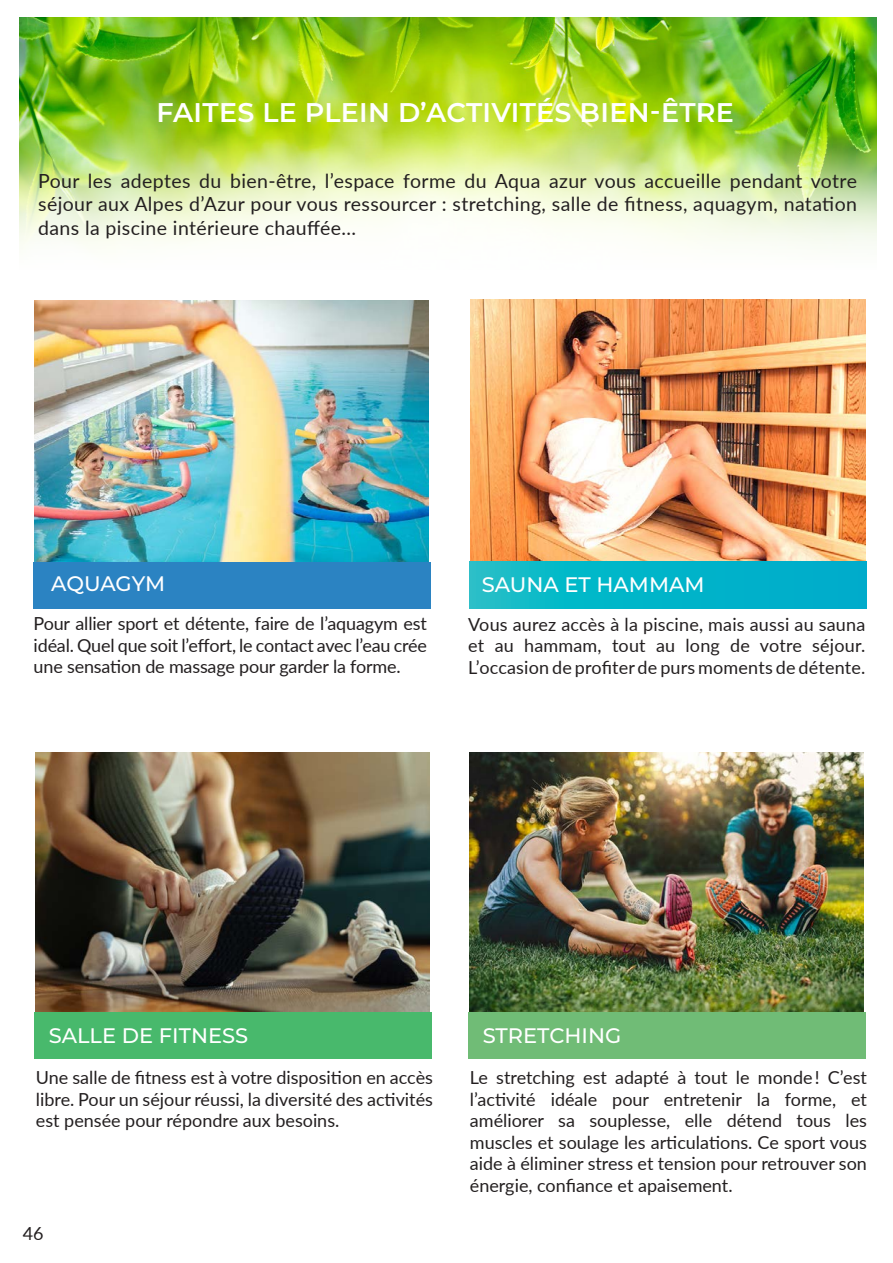
<style>
.page{position:relative;width:893px;height:1263px;background:#fff}
.page>*{position:absolute;margin:0;border:0;box-sizing:border-box;transform-origin:0 0}
.t1{font:600 27px "Montserrat";letter-spacing:.01em;color:#fff}
.t2{font:500 21px "Montserrat";color:#fff}
.t3{font:19.5px/23.4px "Lato";letter-spacing:.02em;color:#231f20;text-align:justify}
.t4{font:18px/21.6px "Lato";color:#231f20;text-align:justify}
</style>
<div class="page">
<img style="left:19px;top:18px;width:857px;height:86px">
<img style="left:19px;top:104px;width:858px;height:142px">
<img style="left:34px;top:300px;width:395px;height:262px">
<div style="left:33px;top:562px;width:397px;height:46px;background:#2b83c2"></div>
<img style="left:471px;top:299px;width:394px;height:263px">
<svg style="left:470px;top:562px;width:397px;height:46px;background:#05b4c9"></svg>
<img style="left:469px;top:753px;width:395px;height:259px">
<div style="left:468px;top:1012px;width:397px;height:46px;background:#70bc76"></div>
<img style="left:35px;top:753px;width:395px;height:259px">
<div style="left:34px;top:1012px;width:397px;height:46px;background:#48b96c"></div>
<p class="t1" style="left:156px;top:93px;width:579px">FAITES LE PLEIN D’ACTIVITÉS BIEN-ÊTRE</p>
<p class="t3" style="left:38px;top:168px;width:820px">Pour les adeptes du bien-être, l’espace forme du Aqua azur vous accueille pendant votre séjour aux Alpes d’Azur pour vous ressourcer : stretching, salle de fitness, aquagym, natation dans la piscine intérieure chauffée…</p>
<p class="t2" style="left:51px;top:568px;width:115px">AQUAGYM</p>
<p class="t4" style="left:34px;top:612px;width:395px">Pour allier sport et détente, faire de l’aquagym est idéal. Quel que soit l’effort, le contact avec l’eau crée une sensation de massage pour garder la forme.</p>
<p class="t2" style="left:482px;top:570px;width:224px">SAUNA ET HAMMAM</p>
<p class="t4" style="left:468px;top:612px;width:398px">Vous aurez accès à la piscine, mais aussi au sauna et au hammam, tout au long de votre séjour.<br>L’occasion de profiter de purs moments de détente.</p>
<p class="t2" style="left:49px;top:1021px;width:201px">SALLE DE FITNESS</p>
<p class="t4" style="left:36px;top:1066px;width:399px">Une salle de fitness est à votre disposition en accès libre. Pour un séjour réussi, la diversité des activités est pensée pour répondre aux besoins.</p>
<p class="t4" style="left:23px;top:1222px;width:22px">46</p>
<p class="t2" style="left:483px;top:1021px;width:140px">STRETCHING</p>
<p class="t4" style="left:470px;top:1066px;width:399px">Le stretching est adapté à tout le monde ! C’est l’activité idéale pour entretenir la forme, et améliorer sa souplesse, elle détend tous les muscles et soulage les articulations. Ce sport vous aide à éliminer stress et tension pour retrouver son énergie, confiance et apaisement.</p>
</div>
